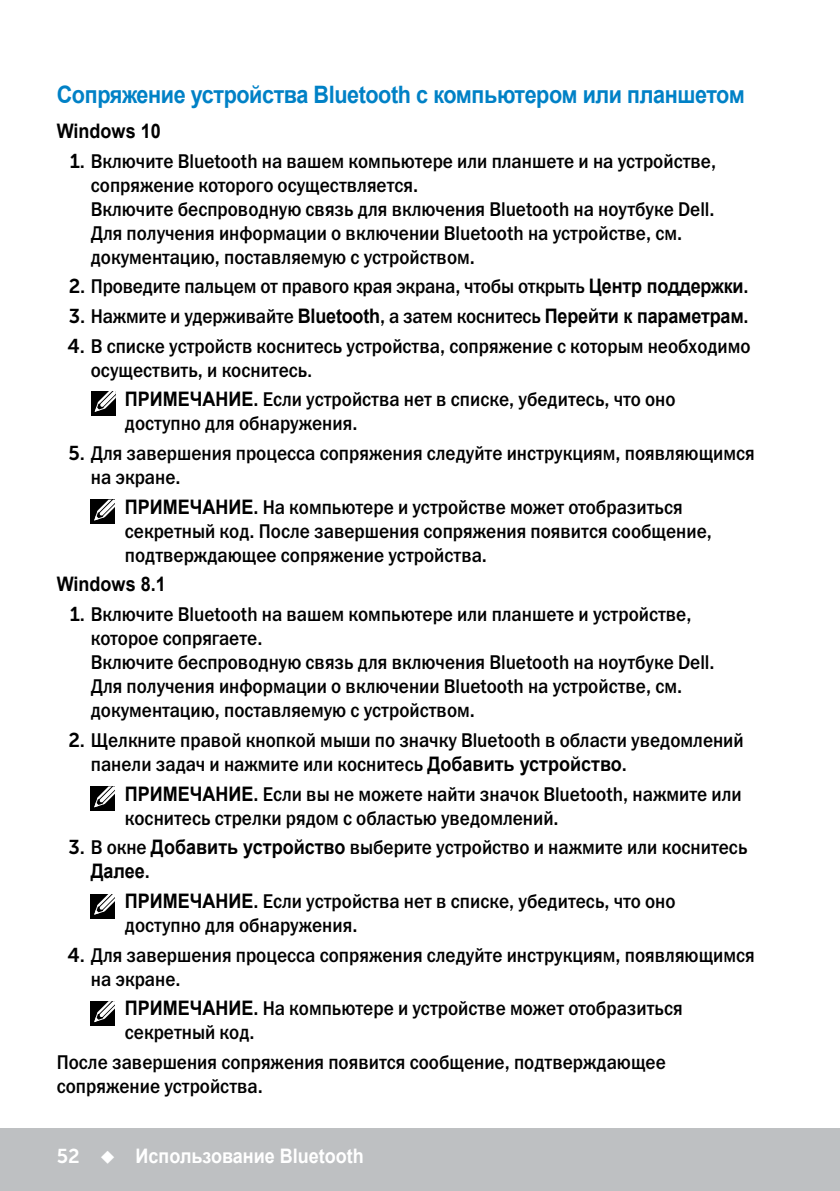
<style>
.page{position:relative;width:840px;height:1191px;background:#fff}
.page>*{position:absolute;margin:0;border:0;box-sizing:border-box;transform-origin:0 0}
.Head2{font:700 24px "Arial";letter-spacing:-.02em;color:#0081c6;scale:.9 1}
.Note_indent{font:20px/24px "Franklin Gothic Medium C";color:#000;scale:.9 1}
.Paragraph{font:20px/24px "Franklin Gothic Medium C";color:#000;scale:.9 1}
.t1{font:700 20px "Arial";color:#fff;scale:.9 1}
.Paragraph-2{font:700 20px "Arial";color:#000;scale:.9 1}
.s1{font-family:"Museo Sans For Dell 700"}
.s2{font-family:"Arial";font-weight:700}
.s3{font-family:"Museo Sans For Dell 700";font-weight:400}
</style>
<div class="page">
<div style="left:0;top:1128px;width:839px;height:63px;background:#bec0c2"></div>
<div style="left:91px;top:391px;width:25px;height:24px;background:#000"></div>
<svg style="left:94px;top:391px;width:22px;height:21px"></svg>
<div style="left:91px;top:500px;width:24px;height:24px;background:#000"></div>
<svg style="left:93px;top:499px;width:22px;height:22px"></svg>
<div style="left:91px;top:786px;width:24px;height:25px;background:#000"></div>
<svg style="left:94px;top:786px;width:21px;height:22px"></svg>
<div style="left:91px;top:894px;width:24px;height:24px;background:#000"></div>
<svg style="left:94px;top:894px;width:21px;height:21px"></svg>
<div style="left:91px;top:1001px;width:24px;height:24px;background:#000"></div>
<svg style="left:94px;top:1001px;width:21px;height:22px"></svg>
<p class="Head2" style="left:57px;top:78px;width:765px">Сопряжение устройства Bluetooth с компьютером или планшетом</p>
<p class="Paragraph-2" style="left:57px;top:117px;width:117px">Windows 10</p>
<p class="Note_indent" style="left:91px;top:148px;width:696px;text-indent:-21px"><span class="s1">1.</span> Включите Bluetooth на вашем компьютере или планшете и на устройстве, сопряжение которого осуществляется.<br>Включите беспроводную связь для включения Bluetooth на ноутбуке Dell.<br>Для получения информации о включении Bluetooth на устройстве, см. документацию, поставляемую с устройством.</p>
<p class="Note_indent" style="left:69px;top:274px;width:756px"><span class="s1">2.</span> Проведите пальцем от правого края экрана, чтобы открыть <span class="s2">Центр поддержки</span>.</p>
<p class="Note_indent" style="left:69px;top:304px;width:756px"><span class="s1">3.</span> Нажмите и удерживайте <span class="s2">Bluetooth</span>, а затем коснитесь <span class="s2">Перейти к параметрам</span>.</p>
<p class="Note_indent" style="left:91px;top:333px;width:734px;text-indent:-23px"><span class="s1">4.</span> В списке устройств коснитесь устройства, сопряжение с которым необходимо осуществить, и коснитесь<span class="s1">.</span></p>
<p class="Note_indent" style="left:125px;top:387px;width:613px"><span class="s2">ПРИМЕЧАНИЕ.</span> Если устройства нет в списке, убедитесь, что оно доступно для обнаружения.</p>
<p class="Note_indent" style="left:91px;top:441px;width:739px;text-indent:-22px"><span class="s1">5.</span> Для завершения процесса сопряжения следуйте инструкциям, появляющимся на экране.</p>
<p class="Note_indent" style="left:125px;top:494px;width:653px"><span class="s2">ПРИМЕЧАНИЕ.</span> На компьютере и устройстве может отобразиться секретный код. После завершения сопряжения появится сообщение, подтверждающее сопряжение устройства.</p>
<p class="Paragraph-2" style="left:57px;top:571px;width:122px">Windows 8.1</p>
<p class="Note_indent" style="left:91px;top:602px;width:694px;text-indent:-21px"><span class="s1">1.</span> Включите Bluetooth на вашем компьютере или планшете и устройстве, которое сопрягаете.<br>Включите беспроводную связь для включения Bluetooth на ноутбуке Dell.<br>Для получения информации о включении Bluetooth на устройстве, см. документацию, поставляемую с устройством.</p>
<p class="Note_indent" style="left:91px;top:727px;width:726px;text-indent:-22px"><span class="s1">2.</span> Щелкните правой кнопкой мыши по значку Bluetooth в области уведомлений панели задач и нажмите или коснитесь <span class="s2">Добавить устройство</span>.</p>
<p class="Note_indent" style="left:125px;top:781px;width:686px"><span class="s2">ПРИМЕЧАНИЕ.</span> Если вы не можете найти значок Bluetooth, нажмите или коснитесь стрелки рядом с областью уведомлений.</p>
<p class="Note_indent" style="left:91px;top:835px;width:730px;text-indent:-22px"><span class="s1">3.</span> В окне <span class="s2">Добавить устройство</span> выберите устройство и нажмите или коснитесь<br><span class="s2">Далее</span>.</p>
<p class="Note_indent" style="left:125px;top:888px;width:613px"><span class="s2">ПРИМЕЧАНИЕ.</span> Если устройства нет в списке, убедитесь, что оно доступно для обнаружения.</p>
<p class="Note_indent" style="left:91px;top:942px;width:739px;text-indent:-23px"><span class="s1">4.</span> Для завершения процесса сопряжения следуйте инструкциям, появляющимся на экране.</p>
<p class="Note_indent" style="left:125px;top:996px;width:621px"><span class="s2">ПРИМЕЧАНИЕ.</span> На компьютере и устройстве может отобразиться секретный код.</p>
<p class="Paragraph" style="left:57px;top:1049px;width:678px">После завершения сопряжения появится сообщение, подтверждающее сопряжение устройства.</p>
<p class="t1" style="left:57px;top:1142px;width:342px"><span class="s3">52</span> ◆ Использование Bluetooth</p>
</div>
